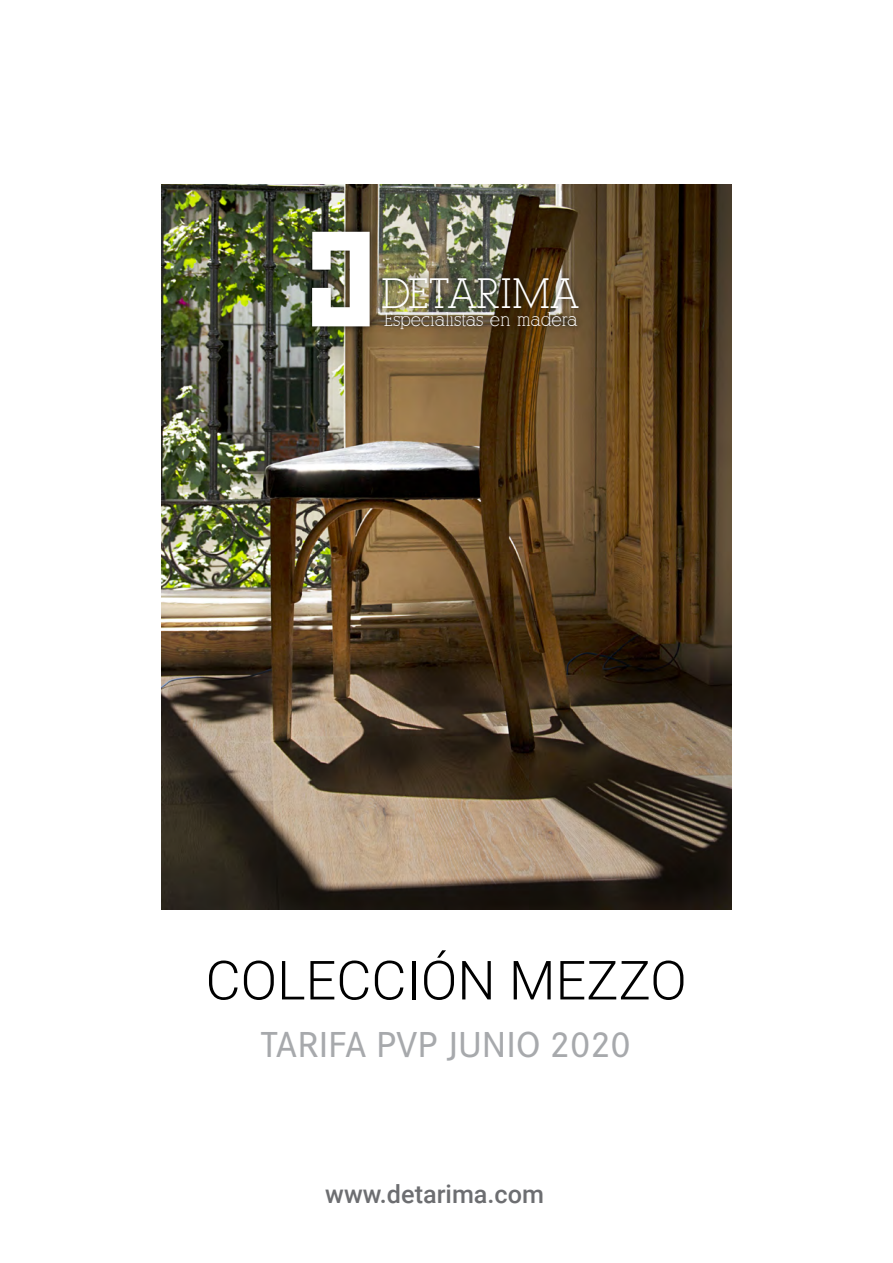
<style>
.page{position:relative;width:893px;height:1263px;background:#fff}
.page>*{position:absolute;margin:0;border:0;box-sizing:border-box;transform-origin:0 0}
.t1{font:300 54px "Roboto";color:#000}
.t2{font:41.55px "Alexandria FLF";color:#fff}
.t3{font:500 37.5px "Corporate S";color:#a7a9ac}
.t4{font:500 25.2px "Roboto";color:#6d6e71}
.t5{font:18.45px "Alexandria FLF";color:#fff}
</style>
<div class="page">
<img style="left:162px;top:185px;width:569px;height:725px">
<div style="left:304px;top:224px;width:283px;height:113px;background:#000;opacity:.75"></div>
<svg style="left:312px;top:232px;width:58px;height:94px"></svg>
<h2 class="t2" style="left:382px;top:271px;width:200px">DETARIMA</h2>
<p class="t5" style="left:384px;top:310px;width:195px">Especialistas en madera</p>
<h1 class="t1" style="left:206px;top:942px;width:483px">COLECCIÓN MEZZO</h1>
<h3 class="t3" style="left:260px;top:1023px;width:372px">TARIFA PVP JUNIO 2020</h3>
<h3 class="t4" style="left:325px;top:1176px;width:220px">www.detarima.com</h3>
</div>
